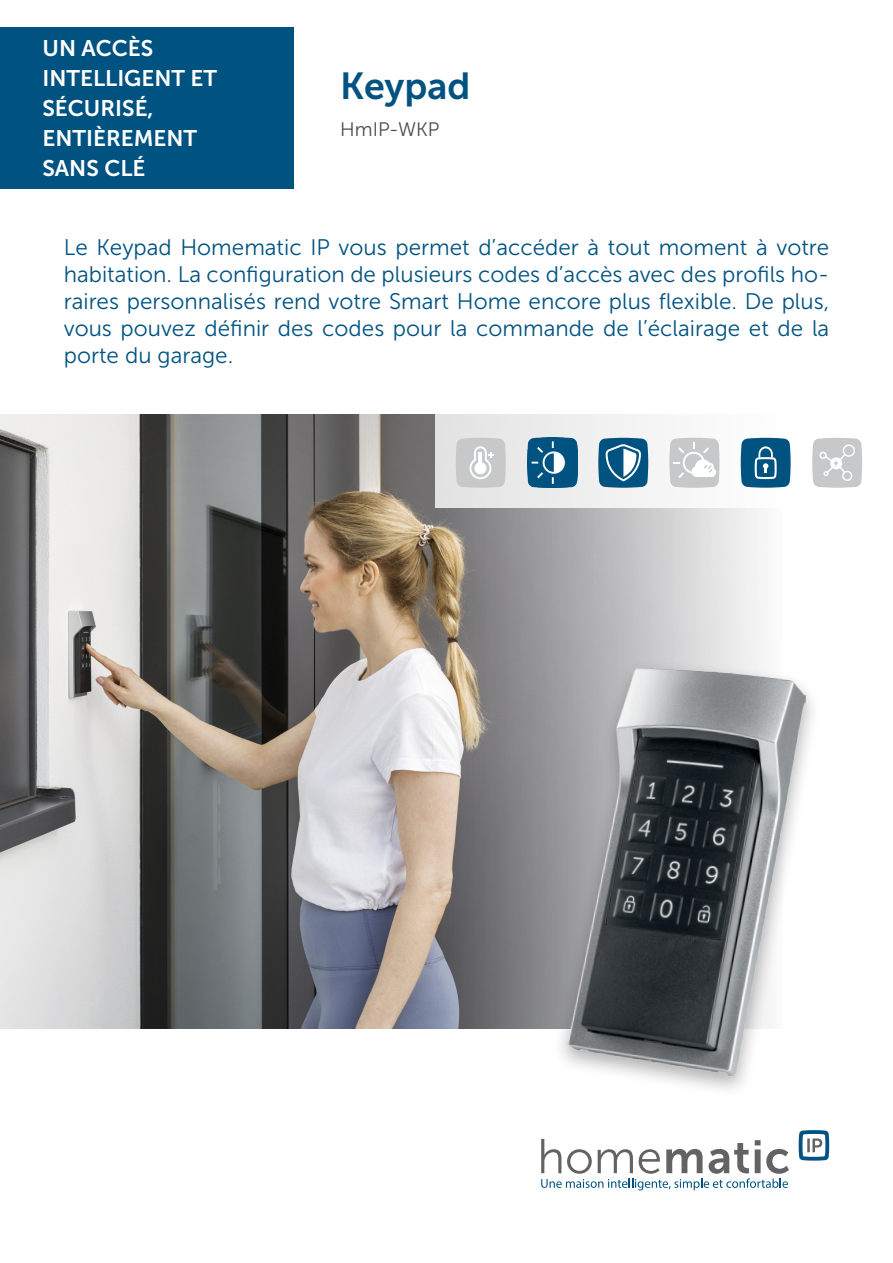
<style>
.page{position:relative;width:893px;height:1263px;background:#fff}
.page>*{position:absolute;margin:0;border:0;box-sizing:border-box;transform-origin:0 0}
.Headline{font:37.5px "Museo Sans 700";color:#005381}
.Fließtext_Deckblatt{font:22.5px/27px "Museo Sans 300";color:#005381;text-align:justify}
.Kastentext{font:22.5px/30px "Museo Sans 700";color:#fff}
.Subheadline{font:19.5px "Museo Sans 300";color:#4b4c4d}
</style>
<div class="page">
<img style="left:0;top:414px;width:762px;height:614px">
<div style="left:0;top:27px;width:294px;height:162px;background:#005381"></div>
<svg style="left:799px;top:1130px;width:30px;height:31px"></svg>
<svg style="left:541px;top:1139px;width:248px;height:51px"></svg>
<div style="left:552px;top:660px;width:269px;height:438px;background:#231f20;opacity:.35"></div>
<img style="left:566px;top:665px;width:241px;height:414px">
<svg style="left:435px;top:414px;width:404px;height:93px;fill:#f3f3f4"></svg>
<img style="left:527px;top:438px;width:50px;height:50px">
<svg style="left:812px;top:438px;width:50px;height:50px;background:#cfd0d2"></svg>
<svg style="left:669px;top:438px;width:50px;height:50px"></svg>
<svg style="left:741px;top:438px;width:50px;height:50px;background:#256c93"></svg>
<svg style="left:456px;top:438px;width:50px;height:50px;background:#cfcfd1"></svg>
<hr style="left:478px;top:452px;width:4px;height:12px;background:#fff">
<svg style="left:598px;top:438px;width:50px;height:50px"></svg>
<p class="Kastentext" style="left:43px;top:34px;width:176px">UN ACCÈS<br>INTELLIGENT ET<br>SÉCURISÉ,<br>ENTIÈREMENT<br>SANS CLÉ</p>
<p class="Headline" style="left:340px;top:66px;width:132px">Keypad</p>
<p class="Subheadline" style="left:340px;top:119px;width:101px">HmIP-WKP</p>
<p class="Fließtext_Deckblatt" style="left:64px;top:234px;width:767px">Le Keypad Homematic IP vous permet d’accéder à tout moment à votre habitation. La configuration de plusieurs codes d’accès avec des profils ho&shy;raires personnalisés rend votre Smart Home encore plus flexible. De plus, vous pouvez définir des codes pour la commande de l’éclairage et de la porte du garage.</p>
</div>
